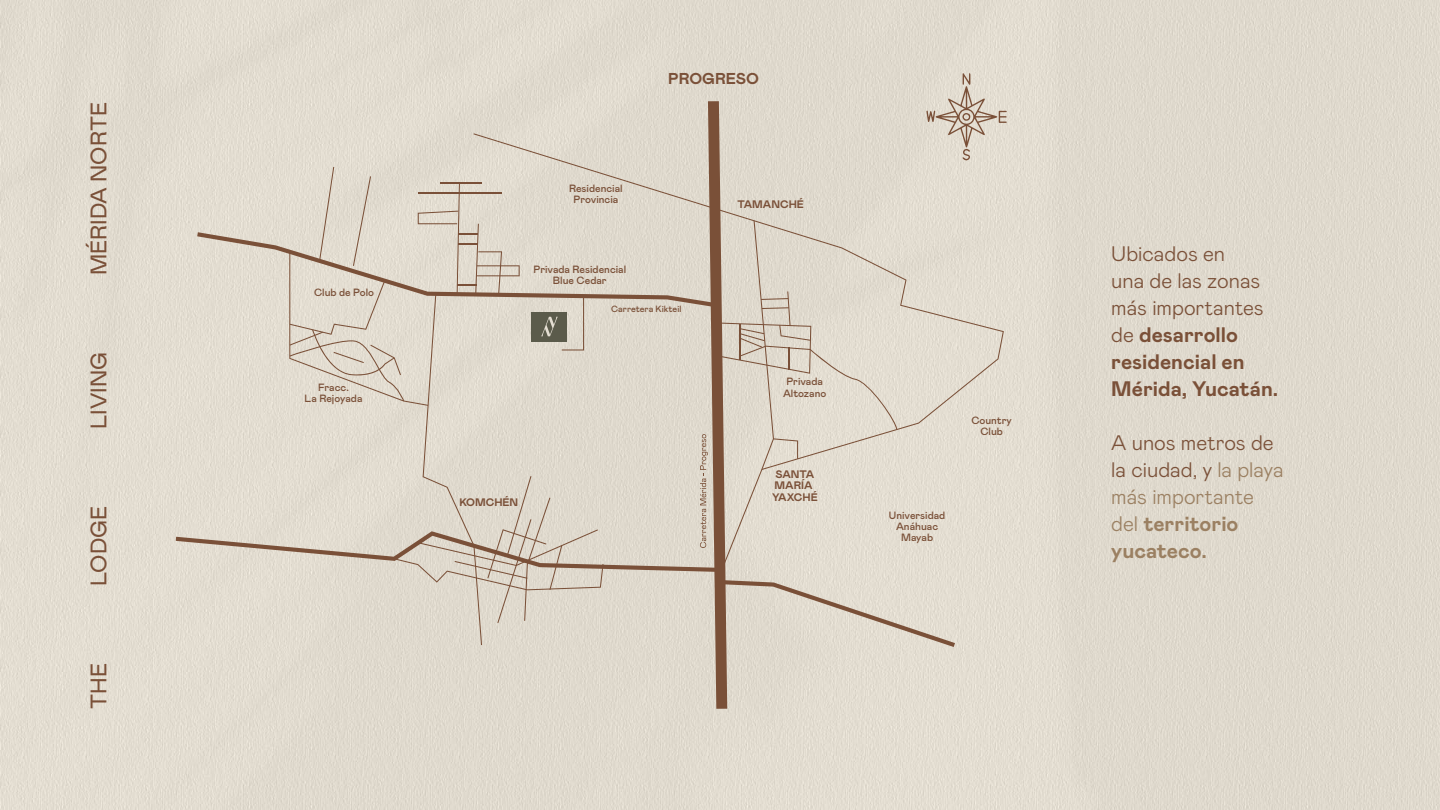
<style>
.page{position:relative;width:1440px;height:810px;background:#e0dace}
.page>*{position:absolute;margin:0;border:0;box-sizing:border-box;transform-origin:0 0}
.t1{font:22.5px "Mabry Pro";color:#7a5038}
.t2{font:300 21px/27px "Mabry Pro";color:#7a5038}
.t3{font:700 15.75px "Mabry Pro";color:#7a5038}
.t4{font:700 10.88px/11.2px "Mabry Pro";color:#7a5038;text-align:center}
.t5{font:500 10.5px/11.2px "Mabry Pro";color:#7a5038;text-align:center}
.t6{font:500 9px "Mabry Pro";color:#7a5038}
.s1{font-weight:700}
.s2{color:#9b8062}
.s3{font-weight:700;color:#9b8062}
</style>
<div class="page">
<svg style="left:176px;top:73px;width:831px;height:636px;background:#ddd5c9"></svg>
<p class="t1" style="left:83px;top:275px;width:175px;rotate:-90deg">MÉRIDA NORTE</p>
<p class="t1" style="left:83px;top:429px;width:78px;rotate:-90deg">LIVING</p>
<p class="t1" style="left:83px;top:586px;width:81px;rotate:-90deg">LODGE</p>
<p class="t1" style="left:83px;top:709px;width:47px;rotate:-90deg">THE</p>
<p class="t5" style="left:314px;top:286px;width:62px">Club de Polo</p>
<p class="t5" style="left:305px;top:381px;width:59px">Fracc.<br>La Rejoyada</p>
<p class="t3" style="left:668px;top:67px;width:92px">PROGRESO</p>
<p class="t5" style="left:569px;top:182px;width:55px">Residencial<br>Provincia</p>
<p class="t5" style="left:533px;top:263px;width:94px">Privada Residencial<br>Blue Cedar</p>
<p class="t6" style="left:611px;top:302px;width:72px">Carretera Kikteil</p>
<p class="t4" style="left:459px;top:496px;width:60px">KOMCHÉN</p>
<p class="t4" style="left:738px;top:198px;width:68px">TAMANCHÉ</p>
<p class="t5" style="left:783px;top:376px;width:45px">Privada<br>Altozano</p>
<p class="t4" style="left:772px;top:468px;width:47px">SANTA<br>MARÍA<br>YAXCHÉ</p>
<p class="t5" style="left:971px;top:414px;width:42px">Country<br>Club</p>
<p class="t5" style="left:889px;top:509px;width:58px">Universidad<br>Anáhuac<br>Mayab</p>
<p class="t2" style="left:1111px;top:239px;width:168px">Ubicados en<br>una de las zonas más importantes de <span class="s1">desarrollo residencial en<br>Mérida, Yucatán.</span></p>
<p class="t2" style="left:1111px;top:428px;width:174px">A unos metros de la ciudad, y <span class="s2">la playa más importante del</span> <span class="s3">territorio yucateco.</span></p>
</div>
